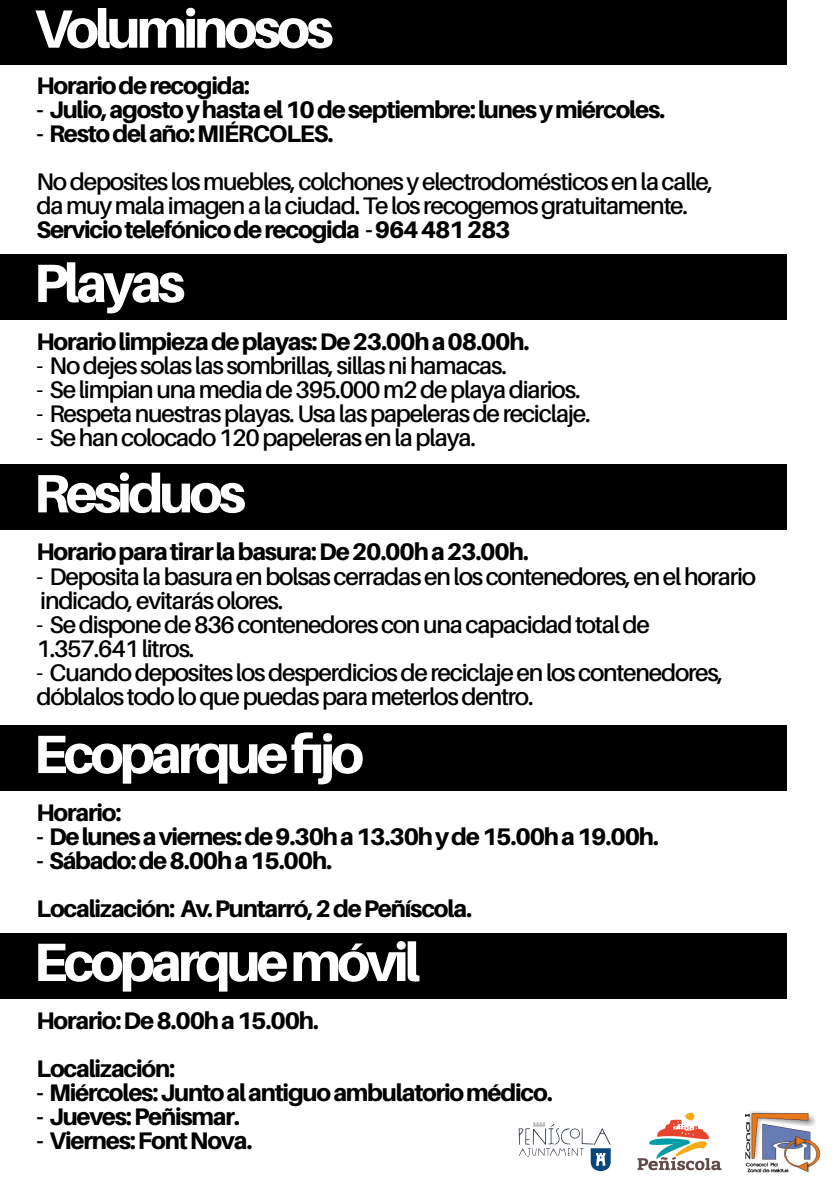
<style>
.page{position:relative;width:840px;height:1191px;background:#fff}
.page>*{position:absolute;margin:0;border:0;box-sizing:border-box;transform-origin:0 0}
.t1{font:800 54px "Aileron";letter-spacing:-.075em;color:#fff}
.t2{font:600 24px/24px "Aileron";letter-spacing:-.05em;color:#000}
.t3{font:800 24px/48px "Aileron";letter-spacing:-.05em;color:#000}
</style>
<div class="page">
<img style="left:637px;top:1112px;width:85px;height:59px">
<svg style="left:518px;top:1122px;width:92px;height:49px"></svg>
<img style="left:745px;top:1111px;width:74px;height:61px">
<div style="left:0;top:0;width:786px;height:65px;background:#000"></div>
<div style="left:0;top:254px;width:786px;height:65px;background:#000"></div>
<div style="left:0;top:464px;width:786px;height:66px;background:#000"></div>
<div style="left:0;top:725px;width:786px;height:65px;background:#000"></div>
<div style="left:0;top:933px;width:786px;height:65px;background:#000"></div>
<h1 class="t1" style="left:34px;top:-2px;width:301px">Voluminosos</h1>
<p class="t3" style="left:36px;top:61px;width:215px">Horario de recogida:</p>
<p class="t3" style="left:36px;top:85px;width:630px">- Julio, agosto y hasta el 10 de septiembre: lunes y miércoles.</p>
<p class="t3" style="left:36px;top:109px;width:298px">- Resto del año: MIÉRCOLES.</p>
<p class="t2" style="left:36px;top:170px;width:678px">No deposites los muebles, colchones y electrodomésticos en la calle, da muy mala imagen a la ciudad. Te los recogemos gratuitamente.</p>
<p class="t3" style="left:36px;top:205px;width:475px">Servicio telefónico de recogida - 964 481 283</p>
<h1 class="t1" style="left:34px;top:252px;width:153px">Playas</h1>
<p class="t3" style="left:36px;top:318px;width:494px">Horario limpieza de playas: De 23.00h a 08.00h.</p>
<p class="t2" style="left:36px;top:354px;width:472px">- No dejes solas las sombrillas, sillas ni hamacas.</p>
<p class="t2" style="left:36px;top:378px;width:545px">- Se limpian una media de 395.000 m2 de playa diarios.</p>
<p class="t2" style="left:36px;top:402px;width:555px">- Respeta nuestras playas. Usa las papeleras de reciclaje.</p>
<p class="t2" style="left:36px;top:426px;width:441px">- Se han colocado 120 papeleras en la playa.</p>
<h1 class="t1" style="left:34px;top:463px;width:214px">Residuos</h1>
<p class="t3" style="left:36px;top:528px;width:493px">Horario para tirar la basura: De 20.00h a 23.00h.</p>
<p class="t2" style="left:36px;top:564px;width:720px">- Deposita la basura en bolsas cerradas en los contenedores, en el horario indicado, evitarás olores.</p>
<p class="t2" style="left:36px;top:612px;width:614px">- Se dispone de 836 contenedores con una capacidad total de<br>1.357.641 litros.</p>
<p class="t2" style="left:36px;top:660px;width:688px">- Cuando deposites los desperdicios de reciclaje en los contenedores, dóblalos todo lo que puedas para meterlos dentro.</p>
<h1 class="t1" style="left:34px;top:723px;width:332px">Ecoparque fijo</h1>
<p class="t3" style="left:36px;top:789px;width:86px">Horario:</p>
<p class="t3" style="left:36px;top:813px;width:623px">- De lunes a viernes: de 9.30h a 13.30h y de 15.00h a 19.00h.</p>
<p class="t3" style="left:36px;top:837px;width:437px">- Sábado: de 8.00h a 15.00h.<br>Localización: Av. Puntarró, 2 de Peñíscola.</p>
<h1 class="t1" style="left:34px;top:931px;width:388px">Ecoparque móvil</h1>
<p class="t3" style="left:36px;top:996px;width:284px">Horario: De 8.00h a 15.00h.<br>Localización:</p>
<p class="t3" style="left:36px;top:1068px;width:517px">- Miércoles: Junto al antiguo ambulatorio médico.</p>
<p class="t3" style="left:36px;top:1092px;width:205px">- Jueves: Peñismar.</p>
<p class="t3" style="left:36px;top:1116px;width:217px">- Viernes: Font Nova.</p>
</div>
